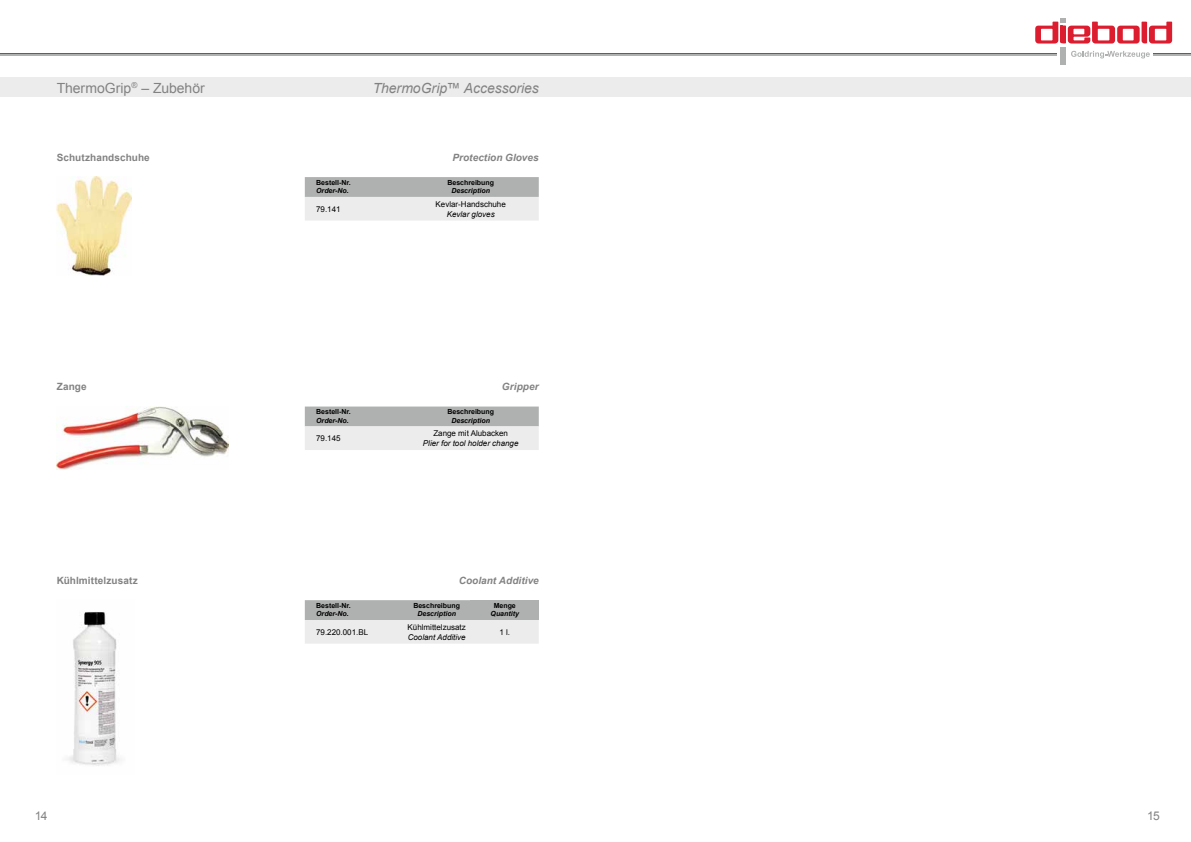
<style>
.page{position:relative;width:1191px;height:842px;background:#fff}
.page>*{position:absolute;margin:0;border:0;box-sizing:border-box;transform-origin:0 0}
.t1{font:italic 14px "Arial";letter-spacing:-.005em;color:#818281}
.t2{font:14px "Arial";letter-spacing:-.005em;color:#818281}
.t3{font:12px "Arial";color:#818281}
.t4{font:italic 700 10px "Arial";letter-spacing:.01em;color:#818281}
.t5{font:700 10px "Arial";letter-spacing:.01em;color:#818281}
.t6{font:8px "Arial";color:#000}
.t7{font:italic 8px "Arial";color:#000}
.t8{font:700 7px "Arial";color:#000}
.t9{font:italic 700 7px "Arial";color:#000}
</style>
<div class="page">
<div style="left:0;top:77px;width:1191px;height:20px;background:#ececec"></div>
<hr style="left:0;top:55px;width:1191px;height:1px;background:#afb0b0">
<hr style="left:0;top:53px;width:1191px;height:1px;background:#d83507">
<div style="left:1057px;top:12px;width:96px;height:60px;background:#fff"></div>
<div style="left:1060px;top:47px;width:6px;height:18px;background:#afb0b0"></div>
<svg style="left:1035px;top:18px;width:137px;height:26px"></svg>
<svg style="left:1071px;top:51px;width:78px;height:7px"></svg>
<svg style="left:305px;top:600px;width:234px;height:44px"></svg>
<div style="left:471px;top:600px;width:68px;height:20px;background:#afb0b0"></div>
<img style="left:67px;top:612px;width:53px;height:154px">
<svg style="left:305px;top:177px;width:234px;height:44px"></svg>
<img style="left:57px;top:177px;width:74px;height:99px">
<svg style="left:305px;top:406px;width:234px;height:44px"></svg>
<img style="left:57px;top:406px;width:171px;height:64px">
<h1 class="t2" style="left:57px;top:78px;width:149px">ThermoGrip<sup>®</sup> – Zubehör</h1>
<h1 class="t1" style="left:373px;top:79px;width:167px">ThermoGrip™ Accessories</h1>
<p class="t5" style="left:57px;top:151px;width:95px">Schutzhandschuhe</p>
<p class="t4" style="left:452px;top:151px;width:88px">Protection Gloves</p>
<p class="t8" style="left:316px;top:178px;width:36px">Bestell-Nr.</p>
<p class="t9" style="left:316px;top:186px;width:34px">Order-No.</p>
<p class="t8" style="left:447px;top:178px;width:48px">Beschreibung</p>
<p class="t9" style="left:451px;top:186px;width:40px">Description</p>
<p class="t6" style="left:316px;top:204px;width:26px">79.141</p>
<p class="t6" style="left:435px;top:199px;width:72px">Kevlar-Handschuhe</p>
<p class="t7" style="left:447px;top:209px;width:50px">Kevlar gloves</p>
<p class="t5" style="left:57px;top:380px;width:31px">Zange</p>
<p class="t4" style="left:502px;top:380px;width:38px">Gripper</p>
<p class="t8" style="left:316px;top:407px;width:36px">Bestell-Nr.</p>
<p class="t9" style="left:316px;top:416px;width:34px">Order-No.</p>
<p class="t8" style="left:447px;top:407px;width:48px">Beschreibung</p>
<p class="t9" style="left:451px;top:416px;width:40px">Description</p>
<p class="t6" style="left:316px;top:433px;width:26px">79.145</p>
<p class="t6" style="left:433px;top:428px;width:76px">Zange mit Alubacken</p>
<p class="t7" style="left:423px;top:438px;width:97px">Plier for tool holder change</p>
<p class="t5" style="left:57px;top:574px;width:82px">Kühlmittelzusatz</p>
<p class="t4" style="left:459px;top:574px;width:82px">Coolant Additive</p>
<p class="t8" style="left:316px;top:601px;width:36px">Bestell-Nr.</p>
<p class="t9" style="left:316px;top:609px;width:34px">Order-No.</p>
<p class="t8" style="left:493px;top:601px;width:24px">Menge</p>
<p class="t9" style="left:490px;top:609px;width:30px">Quantity</p>
<p class="t8" style="left:413px;top:601px;width:48px">Beschreibung</p>
<p class="t9" style="left:417px;top:609px;width:40px">Description</p>
<p class="t6" style="left:316px;top:627px;width:54px">79.220.001.BL</p>
<p class="t6" style="left:407px;top:622px;width:60px">Kühlmittelzusatz</p>
<p class="t7" style="left:408px;top:632px;width:59px">Coolant Additive</p>
<p class="t6" style="left:499px;top:627px;width:12px">1 l.</p>
<h2 class="t3" style="left:35px;top:808px;width:14px">14</h2>
<h2 class="t3" style="left:1147px;top:808px;width:14px">15</h2>
</div>
